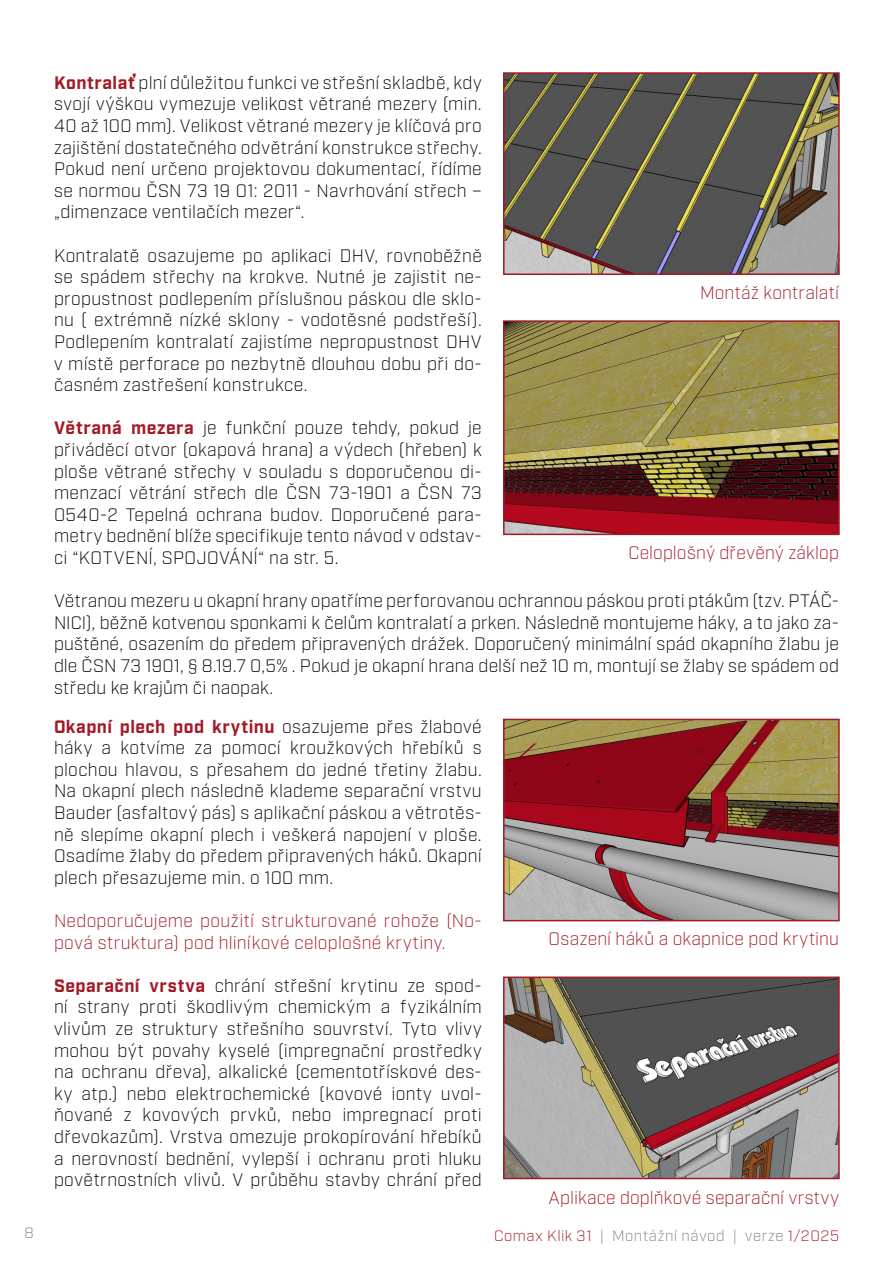
<style>
.page{position:relative;width:893px;height:1263px;background:#fff}
.page>*{position:absolute;margin:0;border:0;box-sizing:border-box;transform-origin:0 0}
.t1{font:300 18px/21.6px "Industry";letter-spacing:.02em;color:#000;text-align:justify}
.t2{font:300 18px/21.6px "Industry";letter-spacing:.015em;color:#a31926}
.t3{font:300 15px "Industry";letter-spacing:.04em;color:#7d8386}
.s1{font-weight:700;color:#a31926}
.s2{color:#a31926}
</style>
<div class="page">
<img style="left:506px;top:75px;width:331px;height:197px">
<div style="left:503px;top:72px;width:337px;height:203px;border:2px solid #a31926"></div>
<img style="left:506px;top:323px;width:331px;height:209px">
<div style="left:503px;top:320px;width:337px;height:215px;border:2px solid #a31926"></div>
<img style="left:506px;top:722px;width:331px;height:196px">
<div style="left:503px;top:719px;width:337px;height:202px;border:2px solid #a31926"></div>
<img style="left:506px;top:979px;width:331px;height:197px">
<div style="left:503px;top:976px;width:337px;height:203px;border:2px solid #a31926"></div>
<p class="t1" style="left:54px;top:72px;width:429px"><span class="s1">Kontralať</span> plní důležitou funkci ve střešní skladbě, kdy svojí výškou vymezuje velikost větrané mezery (min.<br>40 až 100 mm). Velikost větrané mezery je klíčová pro zajištění dostatečného odvětrání konstrukce střechy.<br>Pokud není určeno projektovou dokumentací, řídíme se normou ČSN 73 19 01: 2011 - Navrhování střech – „dimenzace ventilačích mezer“.</p>
<p class="t1" style="left:54px;top:245px;width:429px">Kontralatě osazujeme po aplikaci DHV, rovnoběžně se spádem střechy na krokve. Nutné je zajistit ne&shy;propustnost podlepením příslušnou páskou dle sklo&shy;nu ( extrémně nízké sklony - vodotěsné podstřeší).<br>Podlepením kontralatí zajistíme nepropustnost DHV v místě perforace po nezbytně dlouhou dobu při do&shy;časném zastřešení konstrukce.</p>
<p class="t1" style="left:54px;top:417px;width:429px"><span class="s1">Větraná mezera</span> je funkční pouze tehdy, pokud je přiváděcí otvor (okapová hrana) a výdech (hřeben) k ploše větrané střechy v souladu s doporučenou di&shy;menzací větrání střech dle ČSN 73-1901 a ČSN 73<br>0540-2 Tepelná ochrana budov. Doporučené para&shy;metry bednění blíže specifikuje tento návod v odstav&shy;ci “KOTVENÍ, SPOJOVÁNÍ“ na str. 5.</p>
<p class="t1" style="left:54px;top:590px;width:787px">Větranou mezeru u okapní hrany opatříme perforovanou ochrannou páskou proti ptákům (tzv. PTÁČ-NICI), běžně kotvenou sponkami k čelům kontralatí a prken. Následně montujeme háky, a to jako za&shy;puštěné, osazením do předem připravených drážek. Doporučený minimální spád okapního žlabu je dle ČSN 73 1901, § 8.19.7 0,5% . Pokud je okapní hrana delší než 10 m, montují se žlaby se spádem od středu ke krajům či naopak.</p>
<p class="t2" style="left:700px;top:282px;width:140px">Montáž kontralatí</p>
<p class="t2" style="left:628px;top:542px;width:212px">Celoplošný dřevěný záklop</p>
<p class="t1" style="left:54px;top:716px;width:429px"><span class="s1">Okapní plech pod krytinu</span> osazujeme přes žlabové háky a kotvíme za pomocí kroužkových hřebíků s plochou hlavou, s přesahem do jedné třetiny žlabu.<br>Na okapní plech následně klademe separační vrstvu Bauder (asfaltový pás) s aplikační páskou a větrotěs&shy;ně slepíme okapní plech i veškerá napojení v ploše.<br>Osadíme žlaby do předem připravených háků. Okapní plech přesazujeme min. o 100 mm.</p>
<p class="t2" style="left:54px;top:910px;width:429px">Nedoporučujeme použití strukturované rohože (No&shy;pová struktura) pod hliníkové celoplošné krytiny.</p>
<p class="t1" style="left:54px;top:975px;width:429px"><span class="s1">Separační vrstva</span> chrání střešní krytinu ze spod&shy;ní strany proti škodlivým chemickým a fyzikálním vlivům ze struktury střešního souvrství. Tyto vlivy mohou být povahy kyselé (impregnační prostředky na ochranu dřeva), alkalické (cementotřískové des&shy;ky atp.) nebo elektrochemické (kovové ionty uvol&shy;ňované z kovových prvků, nebo impregnací proti dřevokazům). Vrstva omezuje prokopírování hřebíků a nerovností bednění, vylepší i ochranu proti hluku povětrnostních vlivů. V průběhu stavby chrání před</p>
<p class="t2" style="left:549px;top:927px;width:292px">Osazení háků a okapnice pod krytinu</p>
<p class="t2" style="left:548px;top:1186px;width:292px">Aplikace doplňkové separační vrstvy</p>
<p class="t3" style="left:24px;top:1224px;width:11px">8</p>
<p class="t3" style="left:494px;top:1227px;width:346px"><span class="s2">Comax Klik 31</span> | Montážní návod | verze <span class="s2">1/2025</span></p>
</div>
